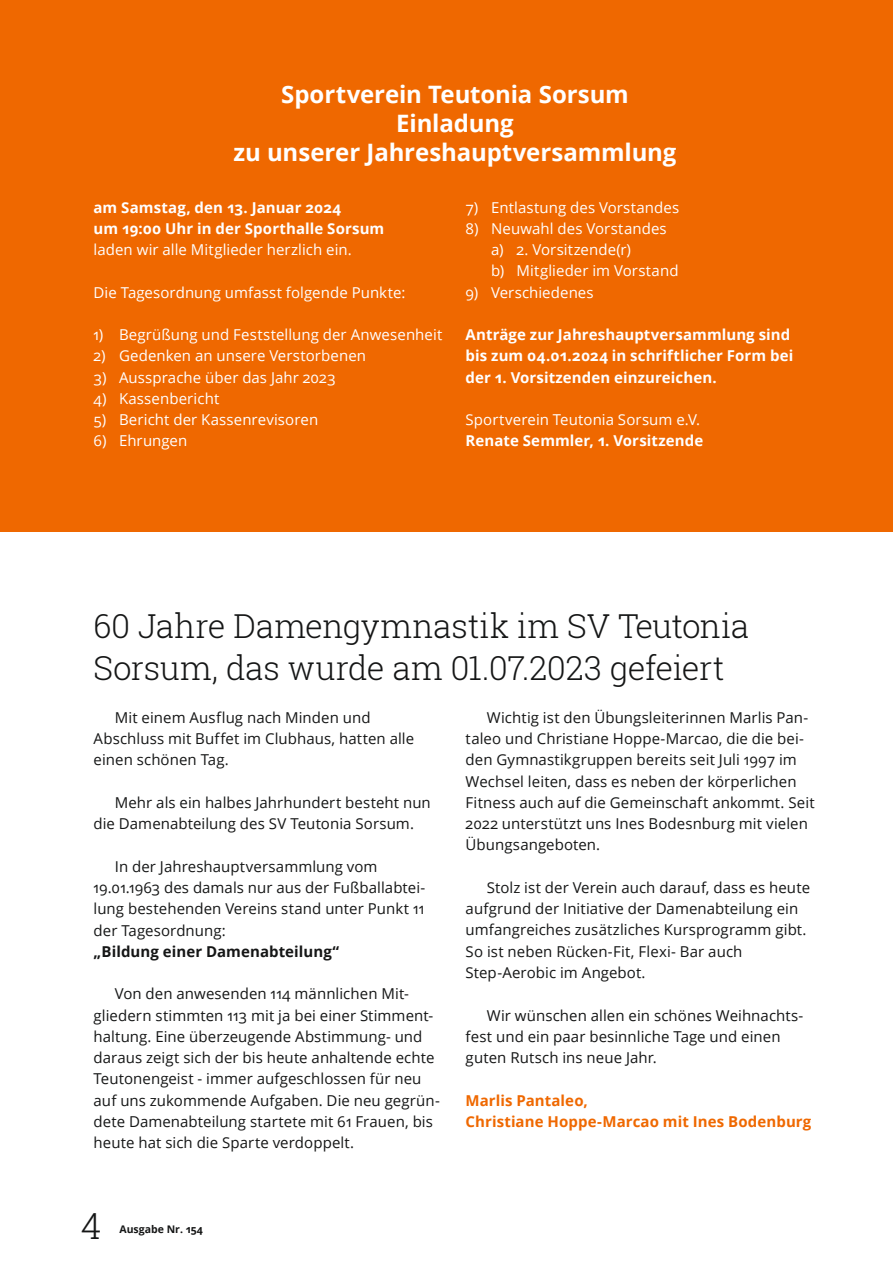
<style>
.page{position:relative;width:893px;height:1263px;background:#fff}
.page>*{position:absolute;margin:0;border:0;box-sizing:border-box;transform-origin:0 0}
.t1{font:300 36px "Roboto Slab";color:#151616}
.t2{font:300 33px/42.5px "Roboto Slab";letter-spacing:-.01em;color:#151616}
.t3{font:700 24px/28.8px "Open Sans";letter-spacing:-.005em;color:#fff;text-align:center}
.t4{font:15px/21.3px "Open Sans";letter-spacing:.005em;color:#151616}
.t5{font:15px/21.3px "Open Sans";letter-spacing:.005em;color:#fff}
.t6{font:700 15px/21.3px "Open Sans";letter-spacing:.005em;color:#fff}
.t7{font:700 15px/21.3px "Open Sans";letter-spacing:.005em;color:#ef6800}
.t8{font:700 15px "Open Sans";letter-spacing:.005em;color:#151616}
.t9{font:700 10.5px "Open Sans";color:#151616}
</style>
<div class="page">
<div style="left:0;top:0;width:893px;height:531px;background:#ef6800"></div>
<h3 class="t3" style="left:233px;top:80px;width:445px">Sportverein Teutonia Sorsum<br>Einladung<br>zu unserer Jahreshauptversammlung</h3>
<p class="t6" style="left:94px;top:196px;width:292px">am Samstag, den 13. Januar 2024<br>um 19:00 Uhr in der Sporthalle Sorsum</p>
<p class="t5" style="left:94px;top:239px;width:260px">laden wir alle Mitglieder herzlich ein.</p>
<p class="t5" style="left:94px;top:281px;width:313px">Die Tagesordnung umfasst folgende Punkte:</p>
<p class="t5" style="left:94px;top:324px;width:350px">1) Begrüßung und Feststellung der Anwesenheit</p>
<p class="t5" style="left:94px;top:345px;width:274px">2) Gedenken an unsere Verstorbenen</p>
<p class="t5" style="left:94px;top:366px;width:244px">3) Aussprache über das Jahr 2023</p>
<p class="t5" style="left:94px;top:387px;width:127px">4) Kassenbericht</p>
<p class="t5" style="left:94px;top:409px;width:226px">5) Bericht der Kassenrevisoren</p>
<p class="t5" style="left:94px;top:430px;width:95px">6) Ehrungen</p>
<p class="t5" style="left:466px;top:196px;width:215px">7) Entlastung des Vorstandes</p>
<p class="t5" style="left:491px;top:217px;width:189px;text-indent:-26px">8) Neuwahl des Vorstandes a) 2. Vorsitzende(r)<br>b) Mitglieder im Vorstand</p>
<p class="t5" style="left:466px;top:281px;width:130px">9) Verschiedenes</p>
<p class="t6" style="left:466px;top:324px;width:329px">Anträge zur Jahreshauptversammlung sind bis zum 04.01.2024 in schriftlicher Form bei der 1. Vorsitzenden einzureichen.</p>
<p class="t5" style="left:466px;top:409px;width:236px">Sportverein Teutonia Sorsum e.V.</p>
<p class="t6" style="left:466px;top:430px;width:239px">Renate Semmler, 1. Vorsitzende</p>
<h2 class="t2" style="left:94px;top:604px;width:657px">60 Jahre Damengymnastik im SV Teutonia<br>Sorsum, das wurde am 01.07.2023 gefeiert</h2>
<p class="t4" style="left:94px;top:706px;width:322px;text-indent:21px">Mit einem Ausflug nach Minden und<br>Abschluss mit Buffet im Clubhaus, hatten alle einen schönen Tag.</p>
<p class="t4" style="left:94px;top:791px;width:339px;text-indent:21px">Mehr als ein halbes Jahrhundert besteht nun die Damenabteilung des SV Teutonia Sorsum.</p>
<p class="t4" style="left:94px;top:855px;width:333px;text-indent:21px">In der Jahreshauptversammlung vom 19.01.1963 des damals nur aus der Fußballabtei&shy;lung bestehenden Vereins stand unter Punkt 11 der Tagesordnung:</p>
<p class="t8" style="left:94px;top:941px;width:247px">„Bildung einer Damenabteilung“</p>
<p class="t4" style="left:94px;top:983px;width:348px;text-indent:21px">Von den anwesenden 114 männlichen Mit&shy;gliedern stimmten 113 mit ja bei einer Stimment&shy;haltung. Eine überzeugende Abstimmung- und daraus zeigt sich der bis heute anhaltende echte Teutonengeist - immer aufgeschlossen für neu auf uns zukommende Aufgaben. Die neu gegrün&shy;dete Damenabteilung startete mit 61 Frauen, bis heute hat sich die Sparte verdoppelt.</p>
<p class="t4" style="left:466px;top:706px;width:350px;text-indent:21px">Wichtig ist den Übungsleiterinnen Marlis Pan&shy;taleo und Christiane Hoppe-Marcao, die die bei&shy;den Gymnastikgruppen bereits seit Juli 1997 im Wechsel leiten, dass es neben der körperlichen Fitness auch auf die Gemeinschaft ankommt. Seit 2022 unterstützt uns Ines Bodesnburg mit vielen Übungsangeboten.</p>
<p class="t4" style="left:466px;top:876px;width:346px;text-indent:21px">Stolz ist der Verein auch darauf, dass es heute aufgrund der Initiative der Damenabteilung ein umfangreiches zusätzliches Kursprogramm gibt.<br>So ist neben Rücken-Fit, Flexi- Bar auch Step-Aerobic im Angebot.</p>
<p class="t4" style="left:466px;top:1004px;width:339px;text-indent:21px">Wir wünschen allen ein schönes Weihnachts&shy;fest und ein paar besinnliche Tage und einen guten Rutsch ins neue Jahr.</p>
<p class="t7" style="left:466px;top:1089px;width:347px">Marlis Pantaleo,<br>Christiane Hoppe-Marcao mit Ines Bodenburg</p>
<h1 class="t1" style="left:81px;top:1201px;width:22px">4</h1>
<p class="t9" style="left:119px;top:1222px;width:85px">Ausgabe Nr. 154</p>
</div>
